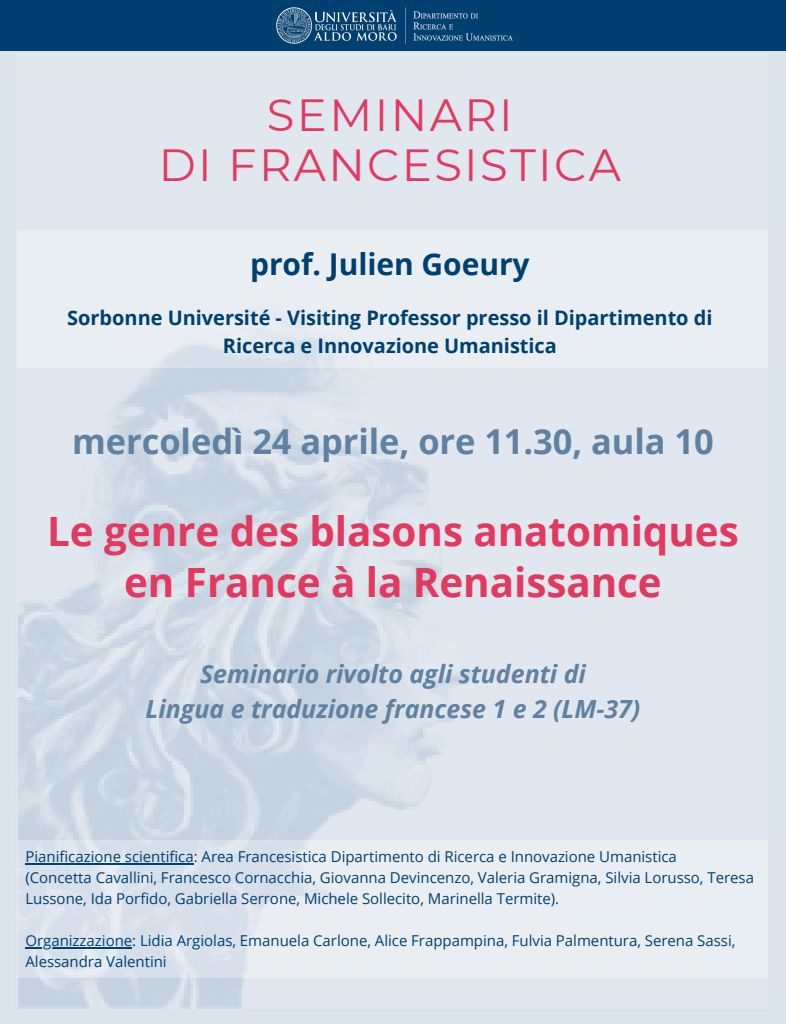
<style>
.page{position:relative;width:786px;height:1024px;background:#dbe3ec}
.page>*{position:absolute;margin:0;border:0;box-sizing:border-box;transform-origin:0 0}
.t1{font:45px/50.2px "Montserrat";letter-spacing:.05em;color:#e13a61;text-align:center}
.t2{font:700 40.4px/50.2px "Open Sans";color:#e23960;text-align:center}
.t3{font:700 34.4px "Open Sans";color:#6081a0}
.t4{font:700 30px "Open Sans";color:#004071}
.t5{font:italic 700 25px/34.5px "Open Sans";color:#6081a0;text-align:center}
.t6{font:700 20px/27.8px "Open Sans";color:#004071;text-align:center}
.t7{font:15px/21px "Open Sans";color:#004071}
</style>
<div class="page">
<img style="left:266px;top:1px;width:519px;height:49px">
<div style="left:17px;top:54px;width:751px;height:955px;background:#e0e7ee"></div>
<img style="left:18px;top:368px;width:454px;height:641px">
<div style="left:17px;top:231px;width:751px;height:137px;background:#e9eef3"></div>
<div style="left:0;top:1px;width:266px;height:49px;background:#004070"></div>
<div style="left:17px;top:841px;width:751px;height:137px;background:linear-gradient(to right,#d9e2eb,#eef2f6)"></div>
<hr style="left:25px;top:863px;width:169px;height:1px;background:#004071">
<hr style="left:25px;top:947px;width:107px;height:1px;background:#004071">
<p class="t1" style="left:159px;top:89px;width:464px">SEMINARI<br>DI FRANCESISTICA</p>
<p class="t4" style="left:250px;top:243px;width:281px">prof. Julien Goeury</p>
<h1 class="t6" style="left:67px;top:303px;width:647px">Sorbonne Université - Visiting Professor presso il Dipartimento di<br>Ricerca e Innovazione Umanistica</h1>
<h4 class="t3" style="left:72px;top:417px;width:643px">mercoledì 24 aprile, ore 11.30, aula 10</h4>
<h6 class="t2" style="left:47px;top:506px;width:693px">Le genre des blasons anatomiques en France à la Renaissance</h6>
<p class="t5" style="left:146px;top:656px;width:496px">Seminario rivolto agli studenti di<br>Lingua e traduzione francese 1 e 2 (LM-37)</p>
<h2 class="t7" style="left:25px;top:846px;width:653px">Pianificazione scientifica: Area Francesistica Dipartimento di Ricerca e Innovazione Umanistica</h2>
<h5 class="t7" style="left:25px;top:867px;width:730px">(Concetta Cavallini, Francesco Cornacchia, Giovanna Devincenzo, Valeria Gramigna, Silvia Lorusso, Teresa<br>Lussone, Ida Porfido, Gabriella Serrone, Michele Sollecito, Marinella Termite).</h5>
<p class="t7" style="left:25px;top:930px;width:712px">Organizzazione: Lidia Argiolas, Emanuela Carlone, Alice Frappampina, Fulvia Palmentura, Serena Sassi,<br>Alessandra Valentini</p>
</div>
